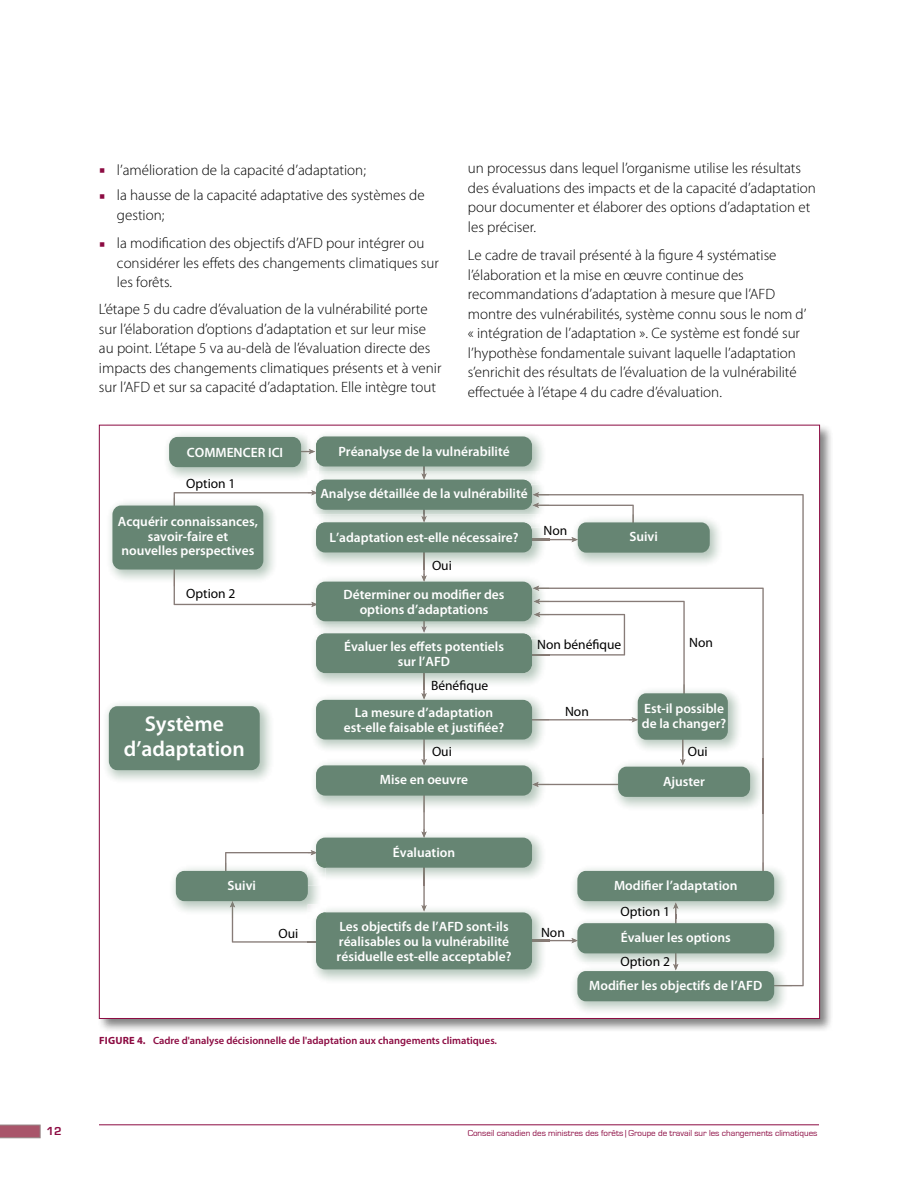
<style>
.page{position:relative;width:918px;height:1188px;background:#fff}
.page>*{position:absolute;margin:0;border:0;box-sizing:border-box;transform-origin:0 0}
.t1{font:600 21.6px/24.3px "Myriad Pro";color:#fff;text-align:center}
.t2{font:300 15px/19.5px "Myriad Pro";color:#000}
.t3{font:600 13.5px/14.9px "Myriad Pro";color:#fff;text-align:center}
.t4{font:13.5px "Myriad Pro";color:#000}
.t5{font:700 12px "Eurostile";color:#8c0b42}
.t6{font:600 10.5px "Myriad Pro";color:#8c0b42}
.t7{font:700 10.5px "Myriad Pro";color:#8c0b42}
.t8{font:9px "Eurostile";color:#8c0b42}
.s1{font-weight:700}
</style>
<div class="page">
<svg style="left:0;top:1125px;width:40px;height:13px"></svg>
<hr style="left:99px;top:1125px;width:720px;height:1px;background:#8c0b42">
<div style="left:97px;top:423px;width:737px;height:610px;background:#000;opacity:.5"></div>
<div style="left:99px;top:425px;width:721px;height:593px;background:#fff"></div>
<svg style="left:549px;top:494px;width:255px;height:492px"></svg>
<hr style="left:423px;top:790px;width:2px;height:44px;background:#877b77">
<hr style="left:423px;top:864px;width:2px;height:44px;background:#877b77">
<svg style="left:549px;top:588px;width:215px;height:287px"></svg>
<hr style="left:536px;top:784px;width:86px;height:1px;background:#877b77">
<img style="left:106px;top:703px;width:165px;height:77px">
<div style="left:109px;top:706px;width:151px;height:64px;background:#668573;border-radius:9px"></div>
<img style="left:110px;top:497px;width:164px;height:89px">
<div style="left:112px;top:506px;width:151px;height:64px;background:#668573;border-radius:9px"></div>
<img style="left:629px;top:684px;width:116px;height:73px">
<img style="left:682px;top:740px;width:1px;height:17px">
<svg style="left:629px;top:717px;width:9px;height:6px"></svg>
<div style="left:638px;top:693px;width:90px;height:47px;background:#668573;border-radius:9px"></div>
<div style="left:316px;top:633px;width:216px;height:40px;background:#668573;border-radius:9px"></div>
<img style="left:314px;top:579px;width:229px;height:46px">
<svg style="left:174px;top:558px;width:144px;height:49px"></svg>
<svg style="left:525px;top:599px;width:160px;height:111px"></svg>
<svg style="left:533px;top:586px;width:16px;height:5px"></svg>
<img style="left:315px;top:625px;width:234px;height:13px">
<svg style="left:421px;top:621px;width:6px;height:12px"></svg>
<img style="left:317px;top:633px;width:214px;height:5px">
<div style="left:316px;top:582px;width:216px;height:39px;background:#668573;border-radius:9px"></div>
<img style="left:314px;top:691px;width:235px;height:116px">
<svg style="left:532px;top:719px;width:17px;height:1px"></svg>
<svg style="left:421px;top:673px;width:6px;height:27px"></svg>
<img style="left:423px;top:740px;width:2px;height:17px">
<div style="left:316px;top:700px;width:216px;height:40px;background:#668573;border-radius:9px"></div>
<img style="left:569px;top:862px;width:223px;height:53px">
<svg style="left:762px;top:862px;width:2px;height:9px"></svg>
<div style="left:577px;top:871px;width:197px;height:30px;background:#668573;border-radius:9px"></div>
<img style="left:569px;top:919px;width:223px;height:43px">
<svg style="left:569px;top:938px;width:8px;height:5px"></svg>
<img style="left:569px;top:915px;width:223px;height:4px">
<svg style="left:673px;top:902px;width:6px;height:21px"></svg>
<div style="left:577px;top:923px;width:197px;height:30px;background:#668573;border-radius:9px"></div>
<img style="left:569px;top:971px;width:223px;height:40px">
<svg style="left:774px;top:985px;width:18px;height:1px"></svg>
<img style="left:569px;top:962px;width:223px;height:9px">
<svg style="left:673px;top:962px;width:6px;height:9px"></svg>
<div style="left:577px;top:971px;width:197px;height:30px;background:#668573;border-radius:9px"></div>
<svg style="left:421px;top:553px;width:6px;height:29px"></svg>
<div style="left:316px;top:522px;width:216px;height:31px;background:#668573;border-radius:9px"></div>
<svg style="left:421px;top:757px;width:6px;height:8px"></svg>
<img style="left:423px;top:796px;width:2px;height:17px">
<svg style="left:532px;top:782px;width:17px;height:5px"></svg>
<div style="left:316px;top:765px;width:216px;height:31px;background:#668573;border-radius:9px"></div>
<svg style="left:421px;top:829px;width:6px;height:9px"></svg>
<div style="left:316px;top:838px;width:216px;height:30px;background:#668573;border-radius:9px"></div>
<svg style="left:532px;top:940px;width:17px;height:1px"></svg>
<svg style="left:421px;top:904px;width:6px;height:8px"></svg>
<div style="left:316px;top:912px;width:216px;height:58px;background:#668573;border-radius:9px"></div>
<svg style="left:421px;top:510px;width:6px;height:12px"></svg>
<img style="left:317px;top:522px;width:214px;height:6px">
<div style="left:316px;top:480px;width:216px;height:30px;background:#668573;border-radius:9px"></div>
<svg style="left:421px;top:467px;width:6px;height:13px"></svg>
<img style="left:319px;top:480px;width:212px;height:4px">
<div style="left:316px;top:436px;width:216px;height:31px;background:#668573;border-radius:9px"></div>
<img style="left:610px;top:758px;width:158px;height:56px">
<svg style="left:680px;top:758px;width:6px;height:8px"></svg>
<img style="left:762px;top:758px;width:2px;height:56px">
<div style="left:618px;top:767px;width:132px;height:30px;background:#668573;border-radius:9px"></div>
<img style="left:173px;top:868px;width:146px;height:44px">
<svg style="left:225px;top:850px;width:101px;height:40px"></svg>
<svg style="left:230px;top:901px;width:104px;height:42px"></svg>
<div style="left:176px;top:871px;width:132px;height:30px;background:#668573;border-radius:9px"></div>
<img style="left:569px;top:514px;width:158px;height:56px">
<svg style="left:532px;top:492px;width:102px;height:50px"></svg>
<img style="left:632px;top:514px;width:2px;height:8px">
<div style="left:578px;top:522px;width:132px;height:31px;background:#668573;border-radius:9px"></div>
<img style="left:167px;top:434px;width:141px;height:41px">
<svg style="left:301px;top:449px;width:14px;height:5px"></svg>
<svg style="left:174px;top:471px;width:145px;height:52px"></svg>
<img style="left:316px;top:439px;width:3px;height:25px">
<div style="left:169px;top:437px;width:132px;height:30px;background:#668573;border-radius:9px"></div>
<p class="t2" style="left:117px;top:157px;width:309px;line-height:25.5px">l’amélioration de la capacité d’adaptation;<br>la hausse de la capacité adaptative des systèmes de</p>
<p class="t2" style="left:117px;top:201px;width:309px;line-height:28.5px">gestion;<br>la modification des objectifs d’AFD pour intégrer ou</p>
<p class="t2" style="left:117px;top:253px;width:323px">considérer les effets des changements climatiques sur les forêts.</p>
<p class="t2" style="left:99px;top:300px;width:344px">L’étape 5 du cadre d’évaluation de la vulnérabilité porte sur l’élaboration d’options d’adaptation et sur leur mise au point. L’étape 5 va au-delà de l’évaluation directe des impacts des changements climatiques présents et à venir sur l’AFD et sur sa capacité d’adaptation. Elle intègre tout</p>
<p class="t2" style="left:468px;top:159px;width:349px">un processus dans lequel l’organisme utilise les résultats des évaluations des impacts et de la capacité d’adaptation pour documenter et élaborer des options d’adaptation et les préciser.</p>
<p class="t2" style="left:468px;top:246px;width:340px">Le cadre de travail présenté à la figure 4 systématise l’élaboration et la mise en œuvre continue des recommandations d’adaptation à mesure que l’AFD montre des vulnérabilités, système connu sous le nom d’ « intégration de l’adaptation ». Ce système est fondé sur l’hypothèse fondamentale suivant laquelle l’adaptation s’enrichit des résultats de l’évaluation de la vulnérabilité effectuée à l’étape 4 du cadre d’évaluation.</p>
<p class="t3" style="left:187px;top:446px;width:98px">COMMENCER ICI</p>
<p class="t4" style="left:186px;top:476px;width:51px">Option 1</p>
<p class="t3" style="left:118px;top:514px;width:142px">Acquérir connaissances, savoir-faire et nouvelles perspectives</p>
<p class="t4" style="left:186px;top:586px;width:51px">Option 2</p>
<h1 class="t1" style="left:124px;top:712px;width:122px">Système d’adaptation</h1>
<p class="t3" style="left:338px;top:444px;width:173px">Préanalyse de la vulnérabilité</p>
<p class="t3" style="left:320px;top:486px;width:209px">Analyse détaillée de la vulnérabilité</p>
<p class="t3" style="left:329px;top:530px;width:191px">L’adaptation est-elle nécessaire?</p>
<p class="t4" style="left:432px;top:558px;width:21px">Oui</p>
<p class="t3" style="left:344px;top:587px;width:162px">Déterminer ou modifier des options d’adaptations</p>
<p class="t3" style="left:344px;top:639px;width:161px">Évaluer les effets potentiels sur l’AFD</p>
<p class="t4" style="left:431px;top:678px;width:59px">Bénéfique</p>
<p class="t3" style="left:344px;top:706px;width:162px">La mesure d’adaptation est-elle faisable et justifiée?</p>
<p class="t4" style="left:432px;top:744px;width:21px">Oui</p>
<p class="t3" style="left:380px;top:773px;width:90px">Mise en oeuvre</p>
<p class="t4" style="left:543px;top:523px;width:25px">Non</p>
<p class="t3" style="left:630px;top:529px;width:30px">Suivi</p>
<p class="t4" style="left:537px;top:637px;width:86px">Non bénéfique</p>
<p class="t4" style="left:565px;top:704px;width:25px">Non</p>
<p class="t4" style="left:689px;top:635px;width:25px">Non</p>
<p class="t3" style="left:642px;top:702px;width:86px;text-align:left">Est-il possible de la changer?</p>
<p class="t4" style="left:688px;top:744px;width:21px">Oui</p>
<p class="t3" style="left:663px;top:774px;width:44px">Ajuster</p>
<p class="t3" style="left:393px;top:845px;width:64px">Évaluation</p>
<p class="t3" style="left:228px;top:878px;width:30px">Suivi</p>
<p class="t3" style="left:337px;top:919px;width:176px;text-align:left">Les objectifs de l’AFD sont-ils réalisables ou la vulnérabilité résiduelle est-elle acceptable?</p>
<p class="t4" style="left:279px;top:927px;width:21px">Oui</p>
<p class="t4" style="left:541px;top:925px;width:25px">Non</p>
<p class="t7" style="left:99px;top:1034px;width:13px">FIGURE</p>
<p class="t6" style="left:137px;top:1034px;width:362px"><span class="s1">4.</span> Cadre d'analyse décisionnelle de l'adaptation aux changements climatiques.</p>
<p class="t3" style="left:614px;top:878px;width:125px">Modifier l’adaptation</p>
<p class="t3" style="left:621px;top:931px;width:111px">Évaluer les options</p>
<p class="t3" style="left:589px;top:978px;width:175px">Modifier les objectifs de l’AFD</p>
<p class="t4" style="left:621px;top:905px;width:51px">Option 1</p>
<p class="t4" style="left:621px;top:954px;width:51px">Option 2</p>
<p class="t5" style="left:46px;top:1125px;width:17px">12</p>
<p class="t8" style="left:468px;top:1128px;width:351px">Conseil canadien des ministres des forêts | Groupe de travail sur les changements climatiques</p>
</div>
